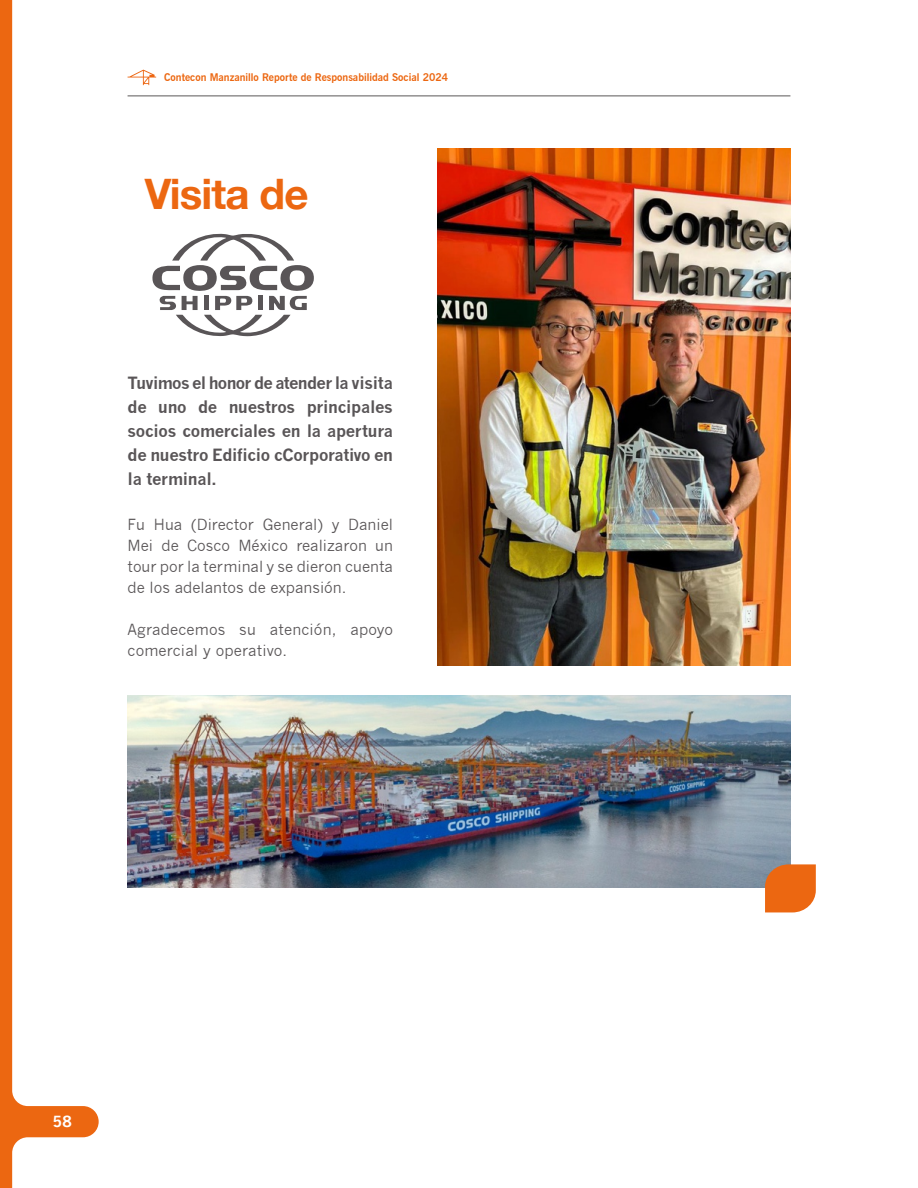
<style>
.page{position:relative;width:918px;height:1188px;background:#fff}
.page>*{position:absolute;margin:0;border:0;box-sizing:border-box;transform-origin:0 0}
.t1{font:700 42px "Helvetica Neue";letter-spacing:-.02em;color:#ec6711}
.t2{font:700 16.5px/24px "News Gothic";letter-spacing:-.02em;color:#595557;text-align:justify}
.t3{font:15px/21px "News Gothic";color:#595557;text-align:justify}
.t4{font:700 15px "News Gothic";color:#fff}
.t5{font:700 10.5px "News Gothic BT";color:#ec6711}
</style>
<div class="page">
<svg style="left:0;top:0;width:99px;height:1188px"></svg>
<hr style="left:128px;top:96px;width:662px;height:1px;background:#5a5758">
<svg style="left:128px;top:70px;width:28px;height:15px"></svg>
<svg style="left:152px;top:233px;width:162px;height:104px"></svg>
<img style="left:438px;top:149px;width:352px;height:516px">
<img style="left:128px;top:696px;width:662px;height:192px">
<svg style="left:765px;top:864px;width:51px;height:48px;background:#e77024"></svg>
<p class="t5" style="left:164px;top:71px;width:285px">Contecon Manzanillo Reporte de Responsabilidad Social 2024</p>
<h1 class="t1" style="left:145px;top:168px;width:165px">Visita de</h1>
<p class="t2" style="left:128px;top:371px;width:267px">Tuvimos el honor de atender la visita de uno de nuestros principales socios comerciales en la apertura de nuestro Edificio cCorporativo en la terminal.</p>
<p class="t3" style="left:128px;top:514px;width:267px">Fu Hua (Director General) y Daniel Mei de Cosco México realizaron un tour por la terminal y se dieron cuenta de los adelantos de expansión.</p>
<p class="t3" style="left:128px;top:619px;width:267px">Agradecemos su atención, apoyo comercial y operativo.</p>
<p class="t4" style="left:53px;top:1112px;width:20px">58</p>
</div>
